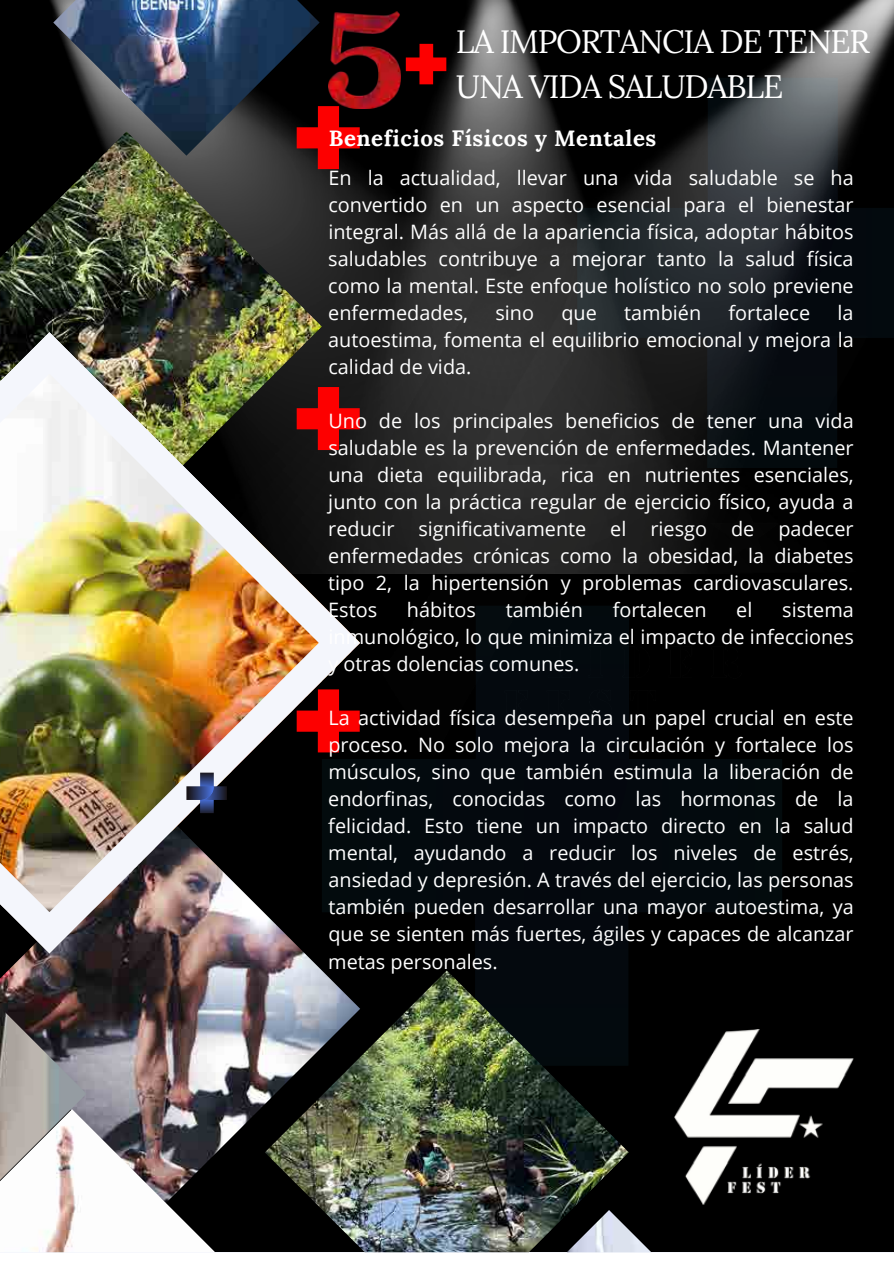
<style>
.page{position:relative;width:894px;height:1264px;background:#fff}
.page>*{position:absolute;margin:0;border:0;box-sizing:border-box;transform-origin:0 0}
.t1{font:32.4px/45px "Lora";letter-spacing:-.04em;color:#fff}
.t2{font:700 22.2px "Lora";letter-spacing:.025em;color:#fff}
.t3{font:19.8px/27px "Open Sans";color:#fff;text-align:justify}
</style>
<div class="page">
<div style="left:0;top:0;width:893px;height:1251px;background:#000"></div>
<img style="left:50px;top:0;width:843px;height:332px">
<img style="left:349px;top:251px;width:359px;height:392px">
<div style="left:475px;top:912px;width:153px;height:58px;background:#04080e"></div>
<div style="left:629px;top:759px;width:153px;height:153px;background:#030a0e"></div>
<div style="left:475px;top:605px;width:154px;height:307px;background:#04090e"></div>
<div style="left:360px;top:759px;width:268px;height:153px;background:#04090e"></div>
<img style="left:0;top:953px;width:322px;height:201px">
<img style="left:265px;top:970px;width:363px;height:282px">
<img style="left:0;top:1007px;width:86px;height:102px">
<img style="left:0;top:1109px;width:215px;height:143px">
<img style="left:53px;top:0;width:266px;height:131px">
<img style="left:0;top:131px;width:322px;height:201px">
<img style="left:0;top:332px;width:360px;height:621px">
<img style="left:566px;top:1209px;width:85px;height:43px">
<svg style="left:577px;top:78px;width:316px;height:390px"></svg>
<svg style="left:186px;top:772px;width:41px;height:41px"></svg>
<svg style="left:296px;top:106px;width:63px;height:63px"></svg>
<svg style="left:296px;top:387px;width:63px;height:63px;background:#970a0a"></svg>
<svg style="left:296px;top:689px;width:63px;height:63px"></svg>
<img style="left:328px;top:11px;width:72px;height:97px">
<svg style="left:405px;top:44px;width:41px;height:40px"></svg>
<img style="left:674px;top:1029px;width:179px;height:175px">
<h1 class="t1" style="left:455px;top:17px;width:415px">LA IMPORTANCIA DE TENER<br>UNA VIDA SALUDABLE</h1>
<p class="t2" style="left:329px;top:119px;width:329px">Beneficios Físicos y Mentales</p>
<p class="t3" style="left:328px;top:164px;width:527px">En la actualidad, llevar una vida saludable se ha convertido en un aspecto esencial para el bienestar integral. Más allá de la apariencia física, adoptar hábitos saludables contribuye a mejorar tanto la salud física como la mental. Este enfoque holístico no solo previene enfermedades,</p>
<p class="t3" style="left:495px;top:299px;width:40px">sino</p>
<p class="t3" style="left:561px;top:299px;width:37px">que</p>
<p class="t3" style="left:624px;top:299px;width:79px">también</p>
<p class="t3" style="left:728px;top:299px;width:83px">fortalece</p>
<p class="t3" style="left:328px;top:299px;width:527px;text-indent:509px">la autoestima, fomenta el equilibrio emocional y mejora la calidad de vida.</p>
<p class="t3" style="left:328px;top:407px;width:527px">Uno de los principales beneficios de tener una vida saludable es la prevención de enfermedades. Mantener una dieta equilibrada, rica en nutrientes esenciales, junto con la práctica regular de ejercicio físico, ayuda a reducir significativamente el riesgo de padecer enfermedades crónicas como la obesidad, la diabetes tipo 2, la hipertensión y problemas cardiovasculares.<br>Estos</p>
<p class="t3" style="left:407px;top:596px;width:70px">hábitos</p>
<p class="t3" style="left:505px;top:596px;width:79px">también</p>
<p class="t3" style="left:612px;top:596px;width:95px">fortalecen</p>
<p class="t3" style="left:736px;top:596px;width:18px">el</p>
<p class="t3" style="left:328px;top:596px;width:527px;text-indent:453px">sistema inmunológico, lo que minimiza el impacto de infecciones y otras dolencias comunes.</p>
<p class="t3" style="left:328px;top:704px;width:527px">La actividad física desempeña un papel crucial en este proceso. No solo mejora la circulación y fortalece los músculos, sino que también estimula la liberación de endorfinas, conocidas como las hormonas de la felicidad. Esto tiene un impacto directo en la salud mental, ayudando a reducir los niveles de estrés, ansiedad y depresión. A través del ejercicio, las personas también pueden desarrollar una mayor autoestima, ya que se sienten más fuertes, ágiles y capaces de alcanzar metas personales.</p>
</div>
